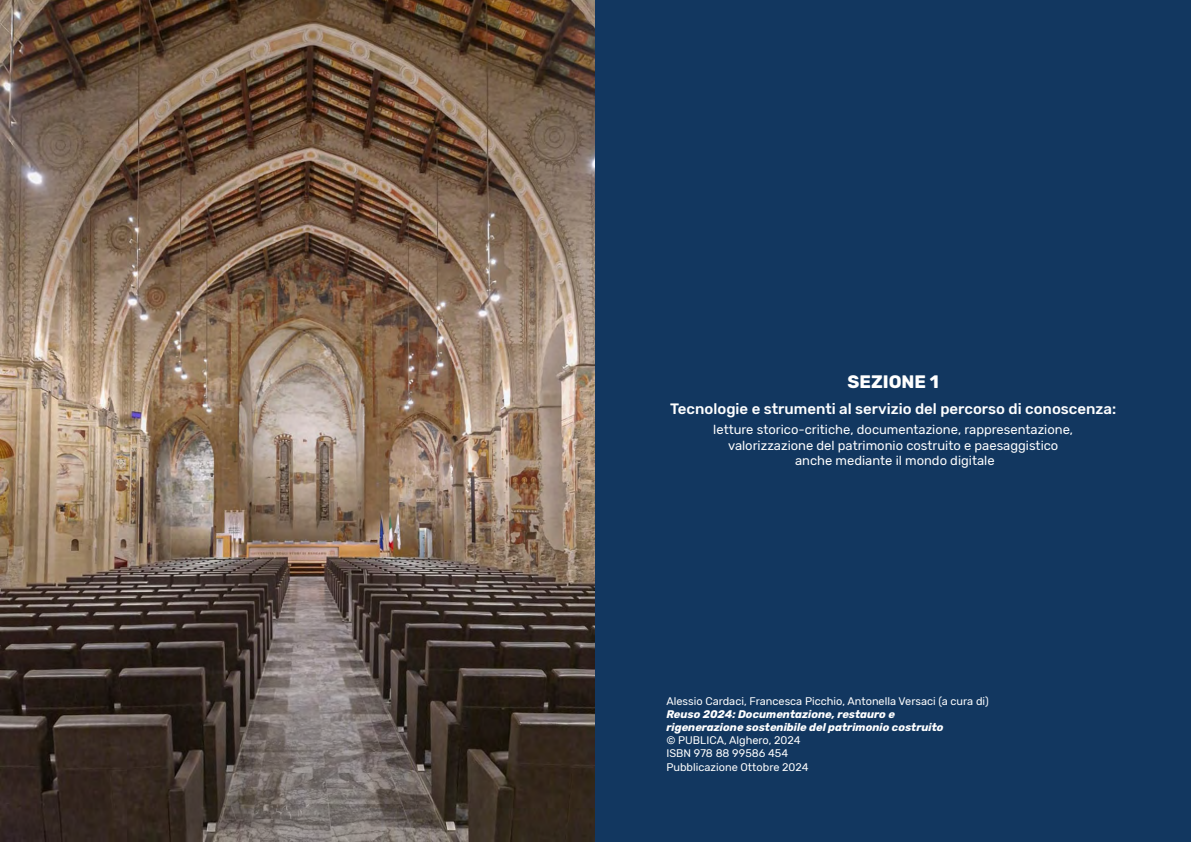
<style>
.page{position:relative;width:1191px;height:842px;background:#fff}
.page>*{position:absolute;margin:0;border:0;box-sizing:border-box;transform-origin:0 0}
.Corpo_Testo{font:700 18px "Rubik";color:#fff}
.Corpo_Testo-2{font:500 15px "Rubik";color:#fff}
.Corpo_Testo-3{font:13px "Rubik";color:#fff}
.Corpo_Testo-4{font:11px "Rubik";color:#fff}
.Corpo_Testo-5{font:italic 700 11px "Rubik";color:#fff}
</style>
<div class="page">
<img style="left:0;top:0;width:595px;height:842px">
<div style="left:595px;top:0;width:596px;height:842px;background:#123760"></div>
<p class="Corpo_Testo" style="left:847px;top:371px;width:93px">SEZIONE 1</p>
<p class="Corpo_Testo-2" style="left:670px;top:400px;width:447px">Tecnologie e strumenti al servizio del percorso di conoscenza:</p>
<p class="Corpo_Testo-3" style="left:713px;top:422px;width:361px">letture storico-critiche, documentazione, rappresentazione,</p>
<p class="Corpo_Testo-3" style="left:728px;top:438px;width:332px">valorizzazione del patrimonio costruito e paesaggistico</p>
<p class="Corpo_Testo-3" style="left:795px;top:453px;width:201px">anche mediante il mondo digitale</p>
<p class="Corpo_Testo-4" style="left:666px;top:694px;width:324px">Alessio Cardaci, Francesca Picchio, Antonella Versaci (a cura di)</p>
<p class="Corpo_Testo-5" style="left:666px;top:707px;width:230px">Reuso 2024: Documentazione, restauro e</p>
<p class="Corpo_Testo-5" style="left:666px;top:721px;width:279px">rigenerazione sostenibile del patrimonio costruito</p>
<p class="Corpo_Testo-4" style="left:666px;top:734px;width:136px">© PUBLICA, Alghero, 2024</p>
<p class="Corpo_Testo-4" style="left:666px;top:747px;width:123px">ISBN 978 88 99586 454</p>
<p class="Corpo_Testo-4" style="left:666px;top:760px;width:144px">Pubblicazione Ottobre 2024</p>
</div>
